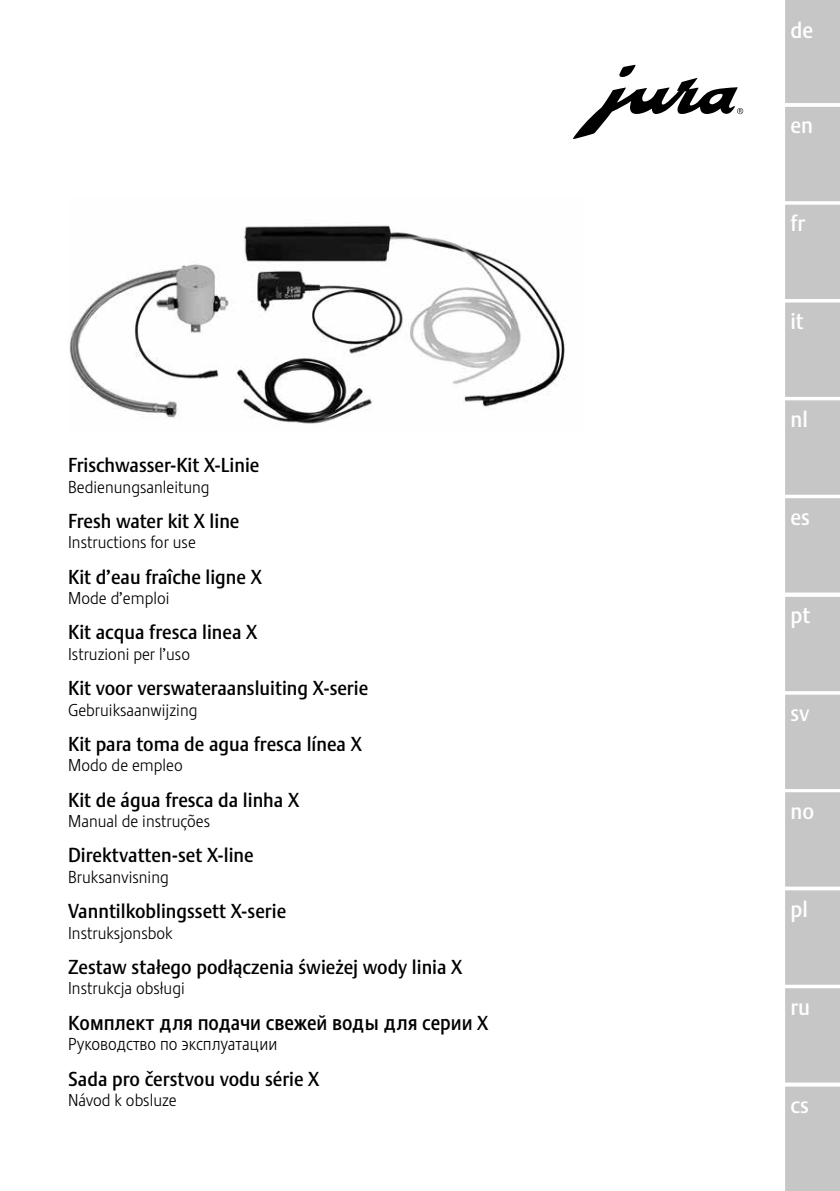
<style>
.page{position:relative;width:840px;height:1191px;background:#fff}
.page>*{position:absolute;margin:0;border:0;box-sizing:border-box;transform-origin:0 0}
.t1{font:22.4px "Stalemate Pro 2 J Medium";color:#fff}
.t2{font:20px "Stalemate Pro 2 J Medium";color:#000}
.t3{font:17px "Stalemate Pro 2 J Light";color:#000}
</style>
<div class="page">
<img style="left:69px;top:225px;width:496px;height:199px">
<svg style="left:573px;top:65px;width:169px;height:74px"></svg>
<div style="left:785px;top:0;width:54px;height:1191px;background:#c6c6c6"></div>
<p class="t2" style="left:68px;top:453px;width:193px">Frischwasser-Kit X-Linie</p>
<p class="t3" style="left:68px;top:476px;width:143px">Bedienungsanleitung</p>
<p class="t2" style="left:68px;top:509px;width:173px">Fresh water kit X line</p>
<p class="t3" style="left:68px;top:532px;width:129px">Instructions for use</p>
<p class="t2" style="left:68px;top:564px;width:195px">Kit d’eau fraîche ligne X</p>
<p class="t3" style="left:68px;top:588px;width:103px">Mode d’emploi</p>
<p class="t2" style="left:68px;top:620px;width:190px">Kit acqua fresca linea X</p>
<p class="t3" style="left:68px;top:644px;width:123px">Istruzioni per l’uso</p>
<p class="t2" style="left:68px;top:676px;width:301px">Kit voor verswateraansluiting X-serie</p>
<p class="t3" style="left:68px;top:699px;width:131px">Gebruiksaanwijzing</p>
<p class="t2" style="left:68px;top:732px;width:295px">Kit para toma de agua fresca línea X</p>
<p class="t3" style="left:68px;top:755px;width:116px">Modo de empleo</p>
<p class="t2" style="left:68px;top:787px;width:232px">Kit de água fresca da linha X</p>
<p class="t3" style="left:68px;top:811px;width:143px">Manual de instruções</p>
<p class="t2" style="left:68px;top:843px;width:187px">Direktvatten-set X-line</p>
<p class="t3" style="left:68px;top:867px;width:102px">Bruksanvisning</p>
<p class="t2" style="left:68px;top:899px;width:219px">Vanntilkoblingssett X-serie</p>
<p class="t3" style="left:68px;top:922px;width:106px">Instruksjonsbok</p>
<p class="t2" style="left:68px;top:955px;width:395px">Zestaw stałego podłączenia świeżej wody linia X</p>
<p class="t3" style="left:68px;top:978px;width:118px">Instrukcja obsługi</p>
<p class="t2" style="left:68px;top:1010px;width:421px">Комплект для подачи свежей воды для серии X</p>
<p class="t3" style="left:68px;top:1034px;width:211px">Руководство по эксплуатации</p>
<p class="t2" style="left:68px;top:1066px;width:253px">Sada pro čerstvou vodu série X</p>
<p class="t3" style="left:68px;top:1090px;width:110px">Návod k obsluze</p>
<p class="t1" style="left:790px;top:17px;width:24px">de</p>
<p class="t1" style="left:790px;top:112px;width:24px">en</p>
<p class="t1" style="left:790px;top:210px;width:16px">fr</p>
<p class="t1" style="left:790px;top:308px;width:15px">it</p>
<p class="t1" style="left:790px;top:405px;width:19px">nl</p>
<p class="t1" style="left:790px;top:503px;width:21px">es</p>
<p class="t1" style="left:790px;top:602px;width:21px">pt</p>
<p class="t1" style="left:790px;top:700px;width:21px">sv</p>
<p class="t1" style="left:790px;top:797px;width:25px">no</p>
<p class="t1" style="left:790px;top:895px;width:19px">pl</p>
<p class="t1" style="left:790px;top:993px;width:21px">ru</p>
<p class="t1" style="left:790px;top:1091px;width:20px">cs</p>
</div>
